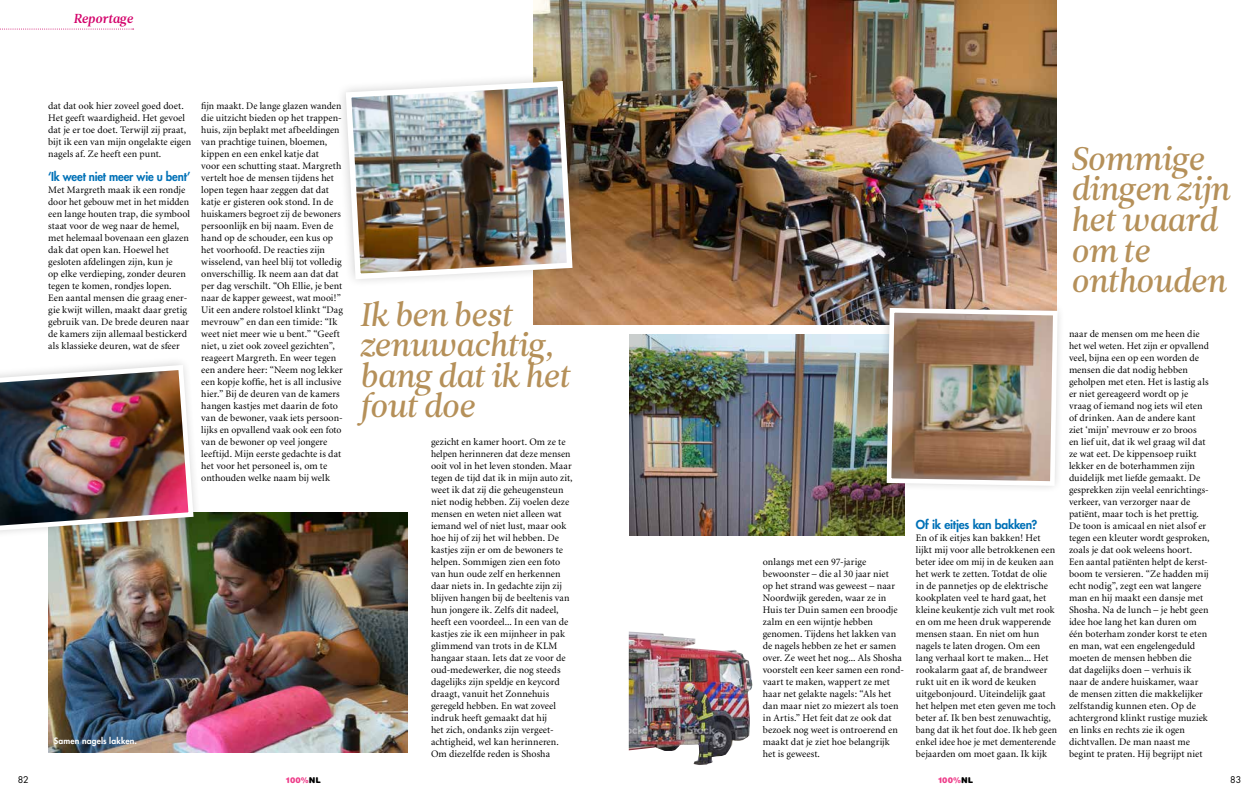
<style>
.page{position:relative;width:1259px;height:808px;background:#fff}
.page>*{position:absolute;margin:0;border:0;box-sizing:border-box;transform-origin:0 0}
.t1{font:32.6px/30.5px "Leitura News Italic 2";letter-spacing:-.03em;color:#b59059}
.t2{font:13px "Leitura News Italic 3";letter-spacing:-.02em;color:#d3006a}
.t3{font:800 12px "Futura Std";letter-spacing:-.02em;color:#0071b7;scale:.95 1}
.t4{font:800 12px "Futura Std";letter-spacing:-.02em;color:#0071b7}
.t5{font:10px/12px "Minion";letter-spacing:.005em;color:#000}
.t6{font:9px "Futura Std";color:#000}
.t7{font:800 8.5px "Futura Std";letter-spacing:.02em;color:#fff}
.t8{font:900 8px "Helvetica Rounded";color:#ee3d8a}
.s1{color:#000}
</style>
<div class="page">
<svg style="left:0;top:29px;width:134px;height:1px"></svg>
<img style="left:48px;top:512px;width:360px;height:240px">
<img style="left:629px;top:335px;width:275px;height:200px">
<img style="left:534px;top:0;width:523px;height:325px">
<img style="left:877px;top:299px;width:183px;height:196px">
<svg style="left:342px;top:70px;width:242px;height:220px"></svg>
<img style="left:343px;top:78px;width:232px;height:204px">
<img style="left:0;top:362px;width:203px;height:180px">
<img style="left:629px;top:631px;width:124px;height:134px">
<h2 class="t2" style="left:73px;top:11px;width:61px">Reportage</h2>
<p class="t5" style="left:48px;top:100px;width:144px">dat dat ook hier zoveel goed doet.<br>Het geeft waardigheid. Het gevoel dat je er toe doet. Terwijl zij praat, bijt ik een van mijn ongelakte eigen nagels af. Ze heeft een punt.</p>
<p class="t3" style="left:48px;top:169px;width:151px">‘Ik weet niet meer wie u bent’</p>
<p class="t5" style="left:48px;top:184px;width:143px">Met Margreth maak ik een rondje door het gebouw met in het midden een lange houten trap, die symbool staat voor de weg naar de hemel, met helemaal bovenaan een glazen dak dat open kan. Hoewel het gesloten afdelingen zijn, kun je<br>op elke verdieping, zonder deuren tegen te komen, rondjes lopen.<br>Een aantal mensen die graag ener&shy;gie kwijt willen, maakt daar gretig gebruik van. De brede deuren naar de kamers zijn allemaal bestickerd als klassieke deuren, wat de sfeer</p>
<p class="t5" style="left:201px;top:100px;width:143px">fijn maakt. De lange glazen wanden die uitzicht bieden op het trappen&shy;huis, zijn beplakt met afbeeldingen van prachtige tuinen, bloemen, kippen en een enkel katje dat<br>voor een schutting staat. Margreth vertelt hoe de mensen tijdens het lopen tegen haar zeggen dat dat katje er gisteren ook stond. In de huiskamers begroet zij de bewoners persoonlijk en bij naam. Even de hand op de schouder, een kus op het voorhoofd. De reacties zijn wisselend, van heel blij tot volledig onverschillig. Ik neem aan dat dat per dag verschilt. “Oh Ellie, je bent naar de kapper geweest, wat mooi!” Uit een andere rolstoel klinkt “Dag mevrouw” en dan een timide: “Ik weet niet meer wie u bent.” “Geeft niet, u ziet ook zoveel gezichten”, reageert Margreth. En weer tegen een andere heer: “Neem nog lekker een kopje koffie, het is all inclusive hier.” Bij de deuren van de kamers hangen kastjes met daarin de foto van de bewoner, vaak iets persoon&shy;lijks en opvallend vaak ook een foto van de bewoner op veel jongere leeftijd. Mijn eerste gedachte is dat het voor het personeel is, om te onthouden welke naam bij welk</p>
<p class="t7" style="left:54px;top:736px;width:85px">Samen nagels lakken.</p>
<h1 class="t1" style="left:359px;top:300px;width:212px">Ik ben best zenuwachtig, bang dat ik het fout doe</h1>
<p class="t5" style="left:431px;top:436px;width:143px">gezicht en kamer hoort. Om ze te helpen herinneren dat deze mensen ooit vol in het leven stonden. Maar tegen de tijd dat ik in mijn auto zit, weet ik dat zij die geheugensteun niet nodig hebben. Zij voelen deze mensen en weten niet alleen wat iemand wel of niet lust, maar ook hoe hij of zij het wil hebben. De kastjes zijn er om de bewoners te helpen. Sommigen zien een foto van hun oude zelf en herkennen daar niets in. In gedachte zijn zij blijven hangen bij de beeltenis van hun jongere ik. Zelfs dit nadeel, heeft een voordeel... In een van de kastjes zie ik een mijnheer in pak glimmend van trots in de KLM hangaar staan. Iets dat ze voor de oud-medewerker, die nog steeds dagelijks zijn speldje en keycord draagt, vanuit het Zonnehuis geregeld hebben. En wat zoveel indruk heeft gemaakt dat hij<br>het zich, ondanks zijn vergeet&shy;achtigheid, wel kan herinneren.<br>Om diezelfde reden is Shosha</p>
<h1 class="t1" style="left:1070px;top:144px;width:161px">Sommige dingen zijn het waard om te onthouden</h1>
<p class="t5" style="left:763px;top:556px;width:143px">onlangs met een 97-jarige bewoonster – die al 30 jaar niet<br>op het strand was geweest – naar<br>Noordwijk gereden, waar ze in<br>Huis ter Duin samen een broodje zalm en een wijntje hebben genomen. Tijdens het lakken van de nagels hebben ze het er samen over. Ze weet het nog... Als Shosha voorstelt een keer samen een rond&shy;vaart te maken, wappert ze met haar net gelakte nagels: “Als het dan maar niet zo miezert als toen in Artis.” Het feit dat ze ook dat bezoek nog weet is ontroerend en maakt dat je ziet hoe belangrijk het is geweest.</p>
<p class="t4" style="left:916px;top:517px;width:123px">Of ik eitjes kan bakken?</p>
<p class="t5" style="left:916px;top:532px;width:143px">En of ik eitjes kan bakken! Het lijkt mij voor alle betrokkenen een beter idee om mij in de keuken aan het werk te zetten. Totdat de olie in de pannetjes op de elektrische kookplaten veel te hard gaat, het kleine keukentje zich vult met rook en om me heen druk wapperende mensen staan. En niet om hun nagels te laten drogen. Om een lang verhaal kort te maken... Het rookalarm gaat af, de brandweer rukt uit en ik word de keuken uitgebonjourd. Uiteindelijk gaat het helpen met eten geven me toch beter af. Ik ben best zenuwachtig, bang dat ik het fout doe. Ik heb geen enkel idee hoe je met dementerende bejaarden om moet gaan. Ik kijk</p>
<p class="t5" style="left:1069px;top:328px;width:142px">naar de mensen om me heen die het wel weten. Het zijn er opvallend veel, bijna een op een worden de mensen die dat nodig hebben geholpen met eten. Het is lastig als er niet gereageerd wordt op je vraag of iemand nog iets wil eten of drinken. Aan de andere kant ziet ‘mijn’ mevrouw er zo broos<br>en lief uit, dat ik wel graag wil dat ze wat eet. De kippensoep ruikt lekker en de boterhammen zijn duidelijk met liefde gemaakt. De gesprekken zijn veelal eenrichtings&shy;verkeer, van verzorger naar de patiënt, maar toch is het prettig.<br>De toon is amicaal en niet alsof er tegen een kleuter wordt gesproken, zoals je dat ook weleens hoort.<br>Een aantal patiënten helpt de kerst&shy;boom te versieren. “Ze hadden mij echt nodig”, zegt een wat langere man en hij maakt een dansje met<br>Shosha. Na de lunch – je hebt geen idee hoe lang het kan duren om één boterham zonder korst te eten en man, wat een engelengeduld moeten de mensen hebben die<br>dat dagelijks doen – verhuis ik naar de andere huiskamer, waar de mensen zitten die makkelijker zelfstandig kunnen eten. Op de achtergrond klinkt rustige muziek en links en rechts zie ik ogen dichtvallen. De man naast me begint te praten. Hij begrijpt niet</p>
<p class="t6" style="left:18px;top:774px;width:13px">82</p>
<p class="t8" style="left:286px;top:775px;width:36px">100%<span class="s1">NL</span></p>
<p class="t8" style="left:938px;top:775px;width:36px">100%<span class="s1">NL</span></p>
<p class="t6" style="left:1230px;top:774px;width:13px">83</p>
</div>
